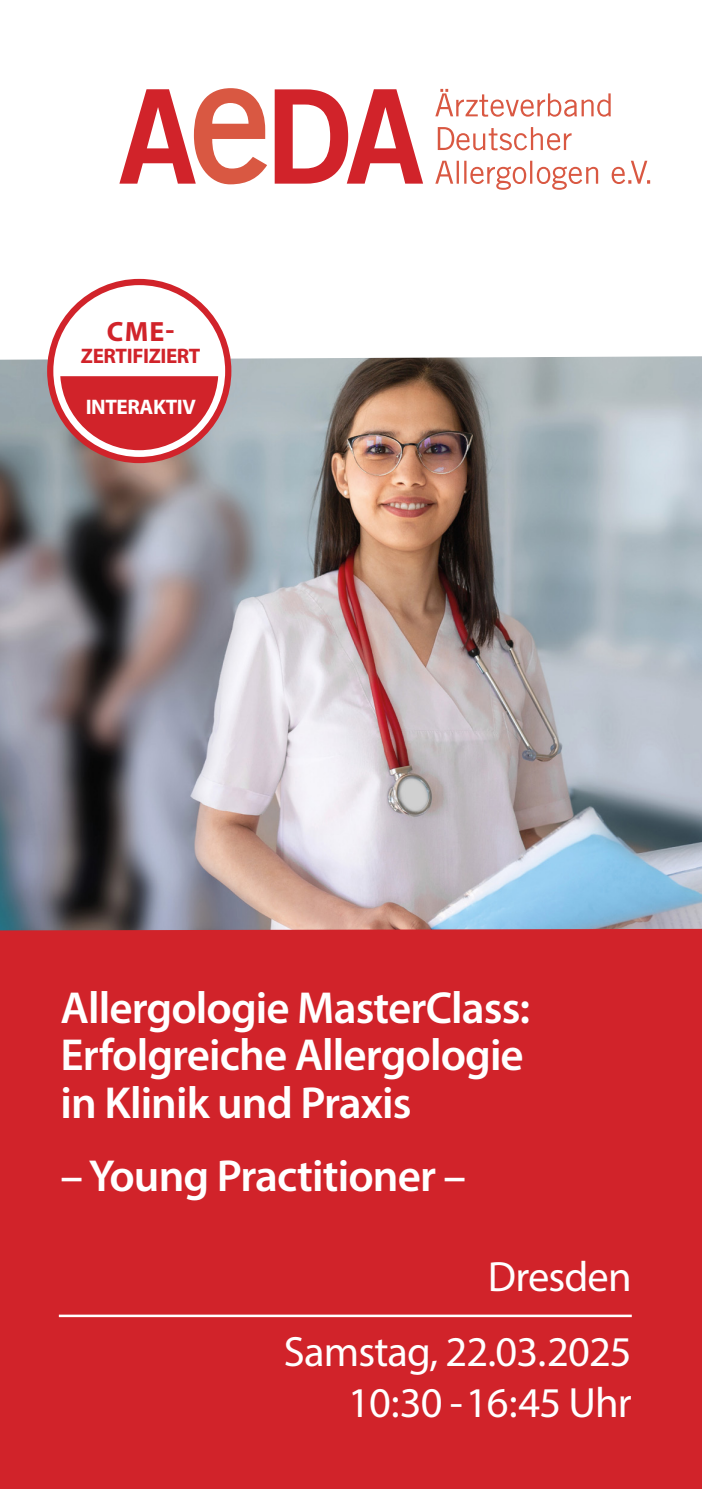
<style>
.page{position:relative;width:702px;height:1489px;background:#fff}
.page>*{position:absolute;margin:0;border:0;box-sizing:border-box;transform-origin:0 0}
.t1{font:600 45px/47.5px "Myriad Pro";letter-spacing:-.02em;color:#fff}
.t2{font:42.5px/51px "Myriad Pro";letter-spacing:-.02em;color:#fff;text-align:right}
.t3{font:700 28px "Myriad Pro";color:#d1232a}
.t4{font:700 21px "Myriad Pro";letter-spacing:-.02em;color:#d1232a}
.t5{font:700 21px "Myriad Pro";letter-spacing:-.02em;color:#fff}
</style>
<div class="page">
<img style="left:0;top:356px;width:702px;height:572px">
<div style="left:0;top:928px;width:702px;height:560px;background:#d1232a"></div>
<svg style="left:437px;top:127px;width:134px;height:23px"></svg>
<svg style="left:435px;top:161px;width:215px;height:29px"></svg>
<svg style="left:119px;top:88px;width:148px;height:96px"></svg>
<svg style="left:275px;top:89px;width:148px;height:95px"></svg>
<svg style="left:435px;top:89px;width:175px;height:28px"></svg>
<div style="left:47px;top:279px;width:184px;height:184px;background:#d1232a;border-radius:50%"></div>
<div style="left:53px;top:285px;width:172px;height:172px;background:#fff;border-radius:50%"></div>
<svg style="left:60px;top:376px;width:158px;height:74px"></svg>
<hr style="left:59px;top:1314px;width:572px;height:2px;background:#fff">
<p class="t3" style="left:107px;top:313px;width:69px">CME-</p>
<p class="t4" style="left:81px;top:342px;width:121px">ZERTIFIZIERT</p>
<p class="t5" style="left:86px;top:393px;width:111px">INTERAKTIV</p>
<p class="t1" style="left:61px;top:982px;width:471px">Allergologie MasterClass:<br>Erfolgreiche Allergologie in Klinik und Praxis</p>
<p class="t1" style="left:61px;top:1150px;width:407px">– Young Practitioner –</p>
<p class="t2" style="left:488px;top:1249px;width:145px">Dresden</p>
<p class="t2" style="left:284px;top:1325px;width:349px">Samstag, 22.03.2025<br>10:30 - 16:45 Uhr</p>
</div>
